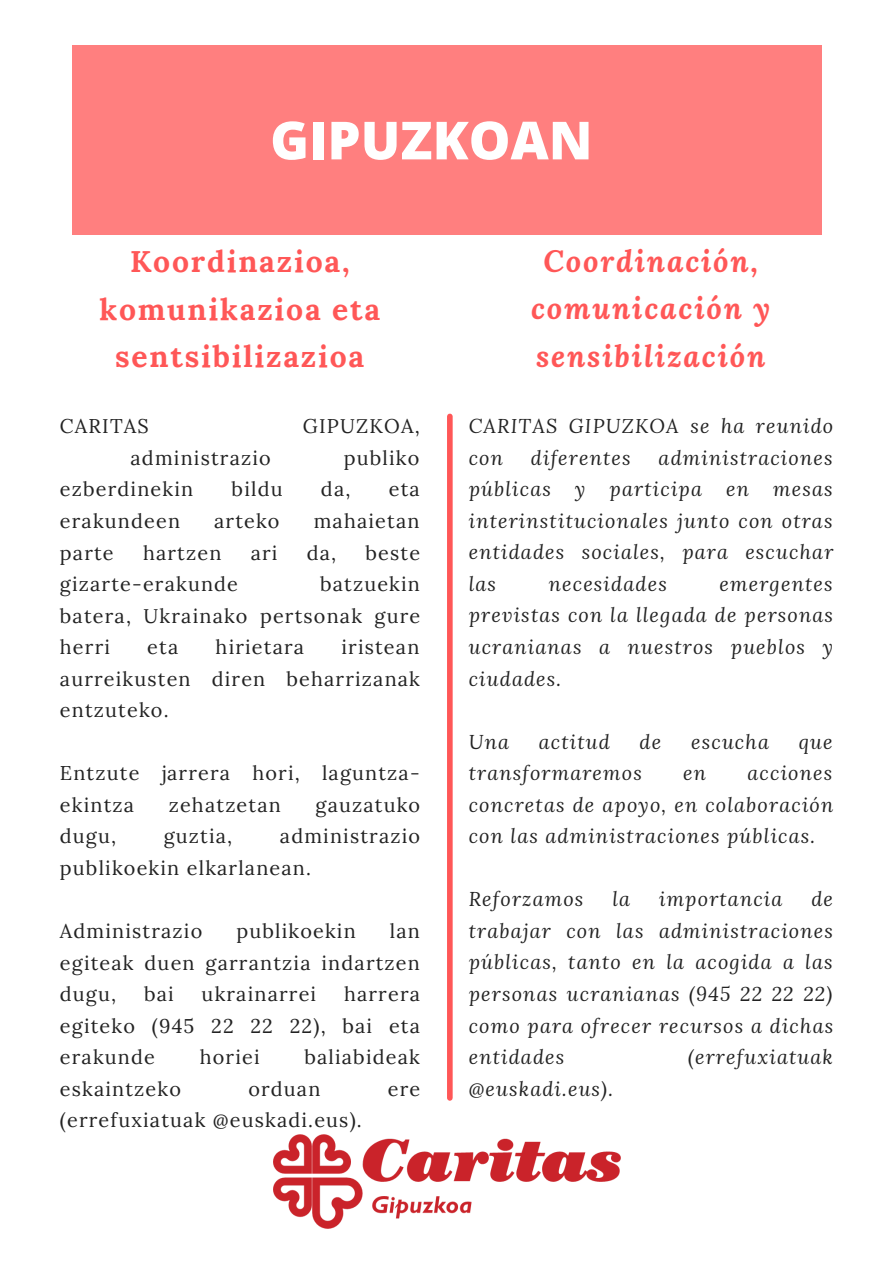
<style>
.page{position:relative;width:894px;height:1264px;background:#fff}
.page>*{position:absolute;margin:0;border:0;box-sizing:border-box;transform-origin:0 0}
.t1{font:800 52.5px "Open Sans";color:#fff}
.t2{font:700 30px/47.2px "Lora";letter-spacing:.06em;color:#ff5757;text-align:center}
.t3{font:italic 700 30px/47.2px "Lora";letter-spacing:.06em;color:#ff5757;text-align:center}
.t4{font:italic 19.8px/31.5px "Lora";letter-spacing:.06em;color:#222;text-align:justify}
.t5{font:19.8px/31.5px "Lora";letter-spacing:.06em;color:#222;text-align:justify}
</style>
<div class="page">
<div style="left:72px;top:45px;width:749px;height:189px;background:#ff7f7f"></div>
<img style="left:273px;top:1134px;width:347px;height:93px">
<div style="left:447px;top:416px;width:5px;height:681px;background:#ff5757"></div>
<p class="t1" style="left:270px;top:103px;width:324px">GIPUZKOAN</p>
<p class="t2" style="left:99px;top:238px;width:282px">Koordinazioa, komunikazioa eta sentsibilizazioa</p>
<p class="t5" style="left:60px;top:410px;width:90px">CARITAS</p>
<p class="t5" style="left:303px;top:410px;width:118px">GIPUZKOA,</p>
<p class="t5" style="left:130px;top:442px;width:142px">administrazio</p>
<p class="t5" style="left:343px;top:442px;width:77px">publiko</p>
<p class="t5" style="left:60px;top:473px;width:135px">ezberdinekin</p>
<p class="t5" style="left:231px;top:473px;width:52px">bildu</p>
<p class="t5" style="left:321px;top:473px;width:31px">da,</p>
<p class="t5" style="left:389px;top:473px;width:33px">eta</p>
<p class="t5" style="left:60px;top:505px;width:122px">erakundeen</p>
<p class="t5" style="left:214px;top:505px;width:67px">arteko</p>
<p class="t5" style="left:313px;top:505px;width:107px">mahaietan</p>
<p class="t5" style="left:60px;top:536px;width:55px">parte</p>
<p class="t5" style="left:143px;top:536px;width:80px">hartzen</p>
<p class="t5" style="left:251px;top:536px;width:28px">ari</p>
<p class="t5" style="left:307px;top:536px;width:31px">da,</p>
<p class="t5" style="left:365px;top:536px;width:56px">beste</p>
<p class="t5" style="left:60px;top:568px;width:179px">gizarte-erakunde</p>
<p class="t5" style="left:60px;top:568px;width:362px;text-indent:260px">batzuekin batera, Ukrainako pertsonak gure herri</p>
<p class="t5" style="left:147px;top:631px;width:33px">eta</p>
<p class="t5" style="left:215px;top:631px;width:90px">hirietara</p>
<p class="t5" style="left:60px;top:631px;width:361px;text-indent:281px">iristean aurreikusten diren beharrizanak entzuteko.</p>
<p class="t5" style="left:60px;top:757px;width:361px">Entzute jarrera hori, laguntza&shy;ekintza</p>
<p class="t5" style="left:169px;top:788px;width:114px">zehatzetan</p>
<p class="t5" style="left:315px;top:788px;width:106px">gauzatuko</p>
<p class="t5" style="left:60px;top:820px;width:361px;text-indent:220px">administrazio publikoekin elkarlanean.</p>
<p class="t5" style="left:60px;top:820px;width:58px">dugu,</p>
<p class="t5" style="left:164px;top:820px;width:70px">guztia,</p>
<p class="t5" style="left:60px;top:915px;width:144px">Administrazio</p>
<p class="t5" style="left:236px;top:915px;width:121px">publikoekin</p>
<p class="t5" style="left:60px;top:915px;width:361px;text-indent:330px">lan egiteak duen garrantzia indartzen dugu,</p>
<p class="t5" style="left:60px;top:978px;width:361px;text-indent:284px">harrera egiteko (945 22 22 22), bai eta erakunde</p>
<p class="t5" style="left:144px;top:978px;width:31px">bai</p>
<p class="t5" style="left:201px;top:978px;width:116px">ukrainarrei</p>
<p class="t5" style="left:200px;top:1041px;width:61px">horiei</p>
<p class="t5" style="left:304px;top:1041px;width:117px">baliabideak</p>
<p class="t5" style="left:60px;top:1072px;width:123px">eskaintzeko</p>
<p class="t5" style="left:248px;top:1072px;width:74px">orduan</p>
<p class="t5" style="left:387px;top:1072px;width:34px">ere</p>
<p class="t5" style="left:60px;top:1104px;width:303px">(errefuxiatuak @euskadi.eus).</p>
<p class="t3" style="left:531px;top:237px;width:241px">Coordinación, comunicación y sensibilización</p>
<p class="t4" style="left:468px;top:410px;width:366px">CARITAS GIPUZKOA se ha reunido con</p>
<p class="t4" style="left:530px;top:441px;width:101px">diferentes</p>
<p class="t4" style="left:468px;top:441px;width:366px;text-indent:190px">administraciones públicas y participa en mesas interinstitucionales junto con otras entidades sociales, para escuchar las</p>
<p class="t4" style="left:548px;top:567px;width:120px">necesidades</p>
<p class="t4" style="left:468px;top:567px;width:366px;text-indent:251px">emergentes previstas con la llegada de personas ucranianas a nuestros pueblos y ciudades.</p>
<p class="t4" style="left:468px;top:725px;width:42px">Una</p>
<p class="t4" style="left:538px;top:725px;width:72px">actitud</p>
<p class="t4" style="left:639px;top:725px;width:23px">de</p>
<p class="t4" style="left:691px;top:725px;width:79px">escucha</p>
<p class="t4" style="left:798px;top:725px;width:35px">que</p>
<p class="t4" style="left:468px;top:757px;width:174px">transformaremos</p>
<p class="t4" style="left:683px;top:757px;width:24px">en</p>
<p class="t4" style="left:468px;top:757px;width:366px;text-indent:279px">acciones concretas de apoyo, en colaboración con las administraciones públicas.</p>
<p class="t4" style="left:468px;top:883px;width:116px">Reforzamos</p>
<p class="t4" style="left:612px;top:883px;width:19px">la</p>
<p class="t4" style="left:659px;top:883px;width:125px">importancia</p>
<p class="t4" style="left:468px;top:883px;width:366px;text-indent:342px">de trabajar con las administraciones públicas, tanto en la acogida a las personas ucranianas (945 22 22 22) como para ofrecer recursos a dichas entidades</p>
<p class="t4" style="left:687px;top:1040px;width:146px">(errefuxiatuak</p>
<p class="t4" style="left:468px;top:1072px;width:146px">@euskadi.eus).</p>
</div>
